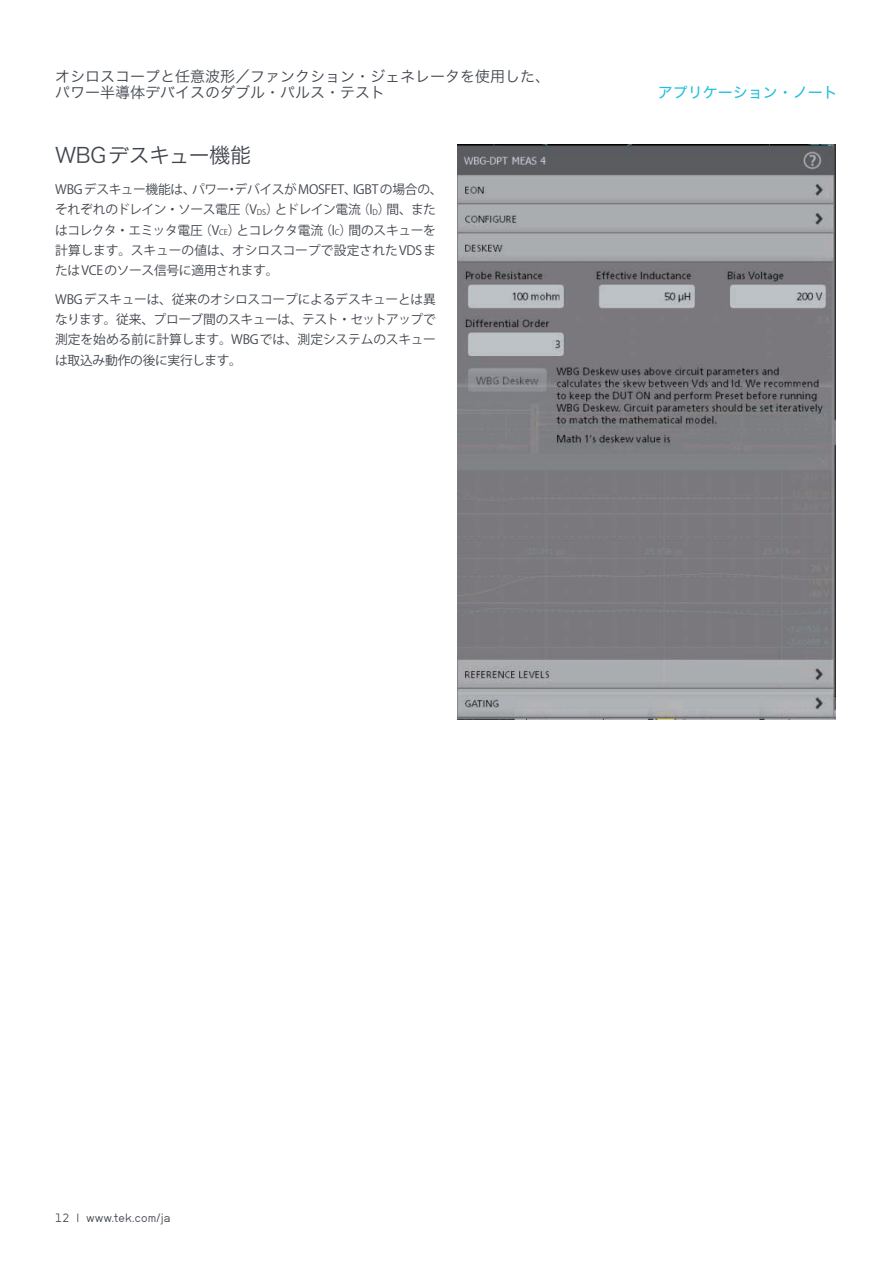
<style>
.page{position:relative;width:893px;height:1263px;background:#fff}
.page>*{position:absolute;margin:0;border:0;box-sizing:border-box;transform-origin:0 0}
.t1{font:21px "Hira Kaku Std W3";letter-spacing:-.02em;color:#41464e}
.t2{font:15px/16.5px "Hira Kaku Std W3";color:#41464e}
.t3{font:15px "Hira Kaku Std W4";color:#1cbfdf}
.t4{font:12.75px/20.2px "Koz Go Pro";letter-spacing:-.015em;color:#41464e}
.t5{font:12px "Neubau Grotesk Nor";letter-spacing:.015em;color:#41464e}
.s1{font-size:7.65px}
</style>
<div class="page">
<img style="left:457px;top:145px;width:378px;height:575px">
<p class="t2" style="left:55px;top:68px;width:497px">オシロスコープと任意波形／ファンクション・ジェネレータを使用した、パワー半導体デバイスのダブル・パルス・テスト</p>
<h1 class="t1" style="left:55px;top:139px;width:197px">WBGデスキュー機能</h1>
<p class="t4" style="left:55px;top:180px;width:389px">WBGデスキュー機能は、パワー・デバイスがMOSFET、IGBTの場合の、それぞれのドレイン・ソース電圧（V<span class="s1">DS</span>）とドレイン電流（I<span class="s1">D</span>）間、またはコレクタ・エミッタ電圧（V<span class="s1">CE</span>）とコレクタ電流（I<span class="s1">C</span>）間のスキューを計算します。スキューの値は、オシロスコープで設定されたVDSまたはVCEのソース信号に適用されます。</p>
<p class="t4" style="left:55px;top:289px;width:383px;text-align:justify">WBGデスキューは、従来のオシロスコープによるデスキューとは異なります。従来、プローブ間のスキューは、テスト・セットアップで測定を始める前に計算します。WBGでは、測定システムのスキューは取込み動作の後に実行します。</p>
<p class="t3" style="left:658px;top:81px;width:181px">アプリケーション・ノート</p>
<p class="t5" style="left:55px;top:1211px;width:117px">12 | www.tek.com/ja</p>
</div>
